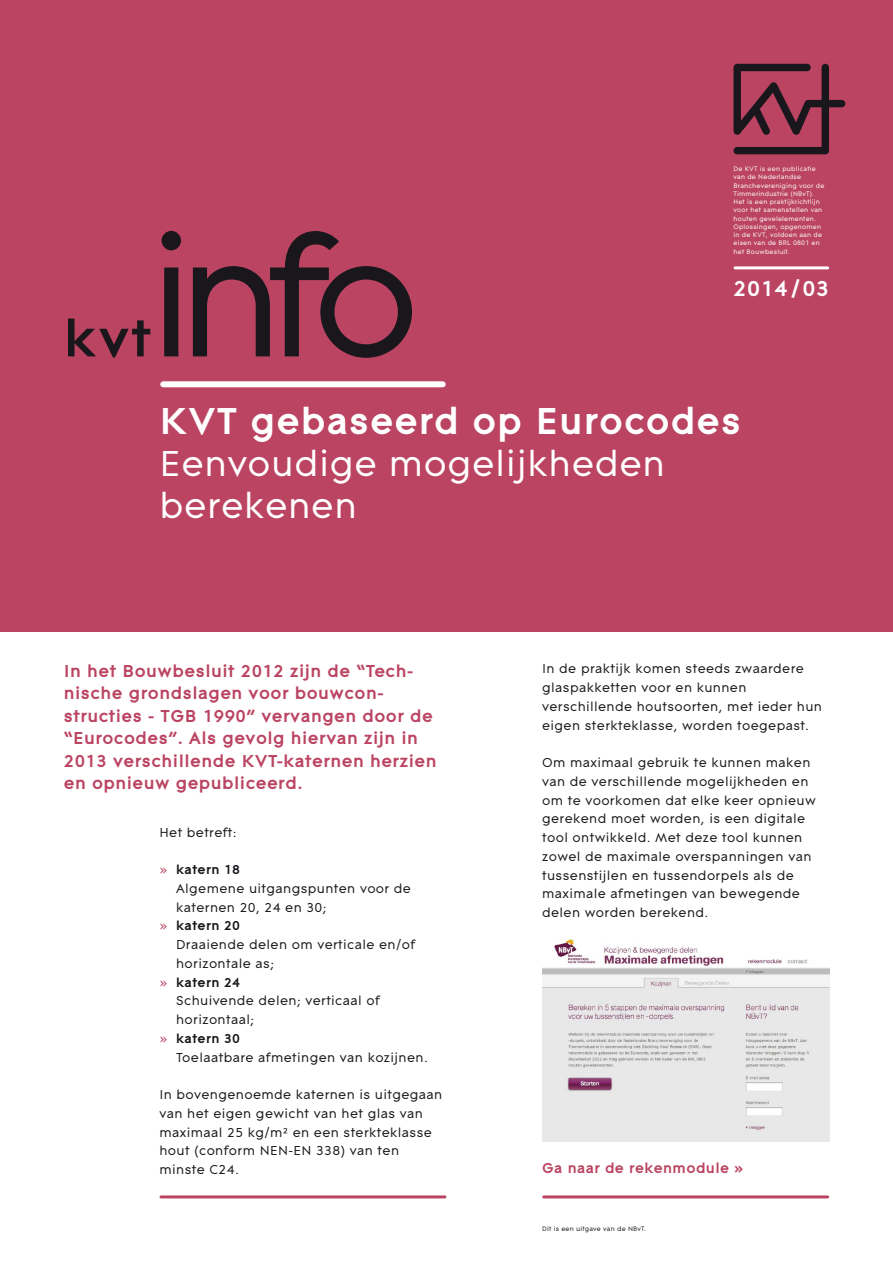
<style>
.page{position:relative;width:893px;height:1263px;background:#fff}
.page>*{position:absolute;margin:0;border:0;box-sizing:border-box;transform-origin:0 0}
.t1{font:177px "Contax Pro 55";color:#1a171c}
.t2{font:700 54px "Contax Pro 75";color:#1a171c}
.Titel{font:700 39px "Contax Pro 75";letter-spacing:.025em;color:#fff}
.Ondertitel{font:37.5px/42px "Contax Pro 55";letter-spacing:.015em;color:#fff}
.Titel-2{font:700 22.5px "Contax Pro 75";letter-spacing:.025em;color:#fff}
.Inleiding{font:700 18px/22.5px "Contax Pro 75";letter-spacing:.025em;color:#bb4462}
.Kopje_1{font:700 15px "Contax Pro 75";letter-spacing:.025em;color:#bb4462}
.broodtekst{font:13.5px/18.8px "Contax Pro 55";letter-spacing:.025em;color:#1a171c}
.disclaimer{font:6.75px/8.2px "Contax Pro 55";letter-spacing:.025em;color:#fff}
.disclaimer-2{font:6.75px "Contax Pro 55";letter-spacing:.025em;color:#1a171c}
.s1{color:#bb4462}
.s2{font-family:"Contax Pro 75";font-weight:700}
</style>
<div class="page">
<div style="left:0;top:0;width:893px;height:631px;background:#bb4462"></div>
<svg style="left:733px;top:64px;width:112px;height:90px"></svg>
<hr style="left:161px;top:1195px;width:284px;height:3px;background:#bb4462">
<hr style="left:544px;top:1195px;width:284px;height:3px;background:#bb4462">
<hr style="left:735px;top:266px;width:93px;height:3px;background:#fff">
<div style="left:163px;top:381px;width:280px;height:6px;background:#fff"></div>
<img style="left:542px;top:939px;width:287px;height:203px">
<p class="t2" style="left:64px;top:305px;width:89px">kvt</p>
<p class="t1" style="left:147px;top:189px;width:275px">info</p>
<p class="disclaimer" style="left:733px;top:165px;width:92px">De KVT is een publicatie van de Nederlandse<br>Branchevereniging voor de<br>Timmerindustrie (NBvT).<br>Het is een praktijkrichtlijn voor het samenstellen van houten gevelelementen.<br>Oplossingen, opgenomen in de KVT, voldoen aan de eisen van de BRL 0801 en het Bouwbesluit.</p>
<p class="Titel-2" style="left:733px;top:274px;width:97px">2014 / 03</p>
<p class="Titel" style="left:159px;top:397px;width:583px">KVT gebaseerd op Eurocodes</p>
<p class="Ondertitel" style="left:159px;top:442px;width:507px">Eenvoudige mogelijkheden berekenen</p>
<p class="Inleiding" style="left:64px;top:659px;width:374px">In het Bouwbesluit 2012 zijn de “Tech&shy;nische grondslagen voor bouwcon&shy;structies - TGB 1990” vervangen door de “Eurocodes”. Als gevolg hiervan zijn in 2013 verschillende KVT-katernen herzien en opnieuw gepubliceerd.</p>
<p class="broodtekst" style="left:159px;top:822px;width:79px">Het betreft:</p>
<p class="broodtekst" style="left:176px;top:860px;width:236px;text-indent:-17px"><span class="s1">»</span> <span class="s2">katern 18<br></span>Algemene uitgangspunten voor de katernen 20, 24 en 30;</p>
<p class="broodtekst" style="left:176px;top:916px;width:240px;text-indent:-17px"><span class="s1">»</span> <span class="s2">katern 20<br></span>Draaiende delen om verticale en/of horizontale as;</p>
<p class="broodtekst" style="left:176px;top:972px;width:205px;text-indent:-17px"><span class="s1">»</span> <span class="s2">katern 24<br></span>Schuivende delen; verticaal of horizontaal;</p>
<p class="broodtekst" style="left:176px;top:1028px;width:253px;text-indent:-17px"><span class="s1">»</span> <span class="s2">katern 30<br></span>Toelaatbare afmetingen van kozijnen.</p>
<p class="broodtekst" style="left:159px;top:1085px;width:284px">In bovengenoemde katernen is uitgegaan van het eigen gewicht van het glas van maximaal 25 kg/m² en een sterkteklasse hout (conform NEN-EN 338) van ten minste C24.</p>
<p class="broodtekst" style="left:542px;top:659px;width:281px">In de praktijk komen steeds zwaardere glaspakketten voor en kunnen verschillende houtsoorten, met ieder hun eigen sterkteklasse, worden toegepast.</p>
<p class="broodtekst" style="left:542px;top:753px;width:275px">Om maximaal gebruik te kunnen maken van de verschillende mogelijkheden en om te voorkomen dat elke keer opnieuw gerekend moet worden, is een digitale tool ontwikkeld. Met deze tool kunnen zowel de maximale overspanningen van tussenstijlen en tussendorpels als de maximale afmetingen van bewegende delen worden berekend.</p>
<p class="Kopje_1" style="left:542px;top:1158px;width:203px">Ga naar de rekenmodule »</p>
<p class="disclaimer-2" style="left:542px;top:1225px;width:106px">Dit is een uitgave van de NBvT.</p>
</div>
